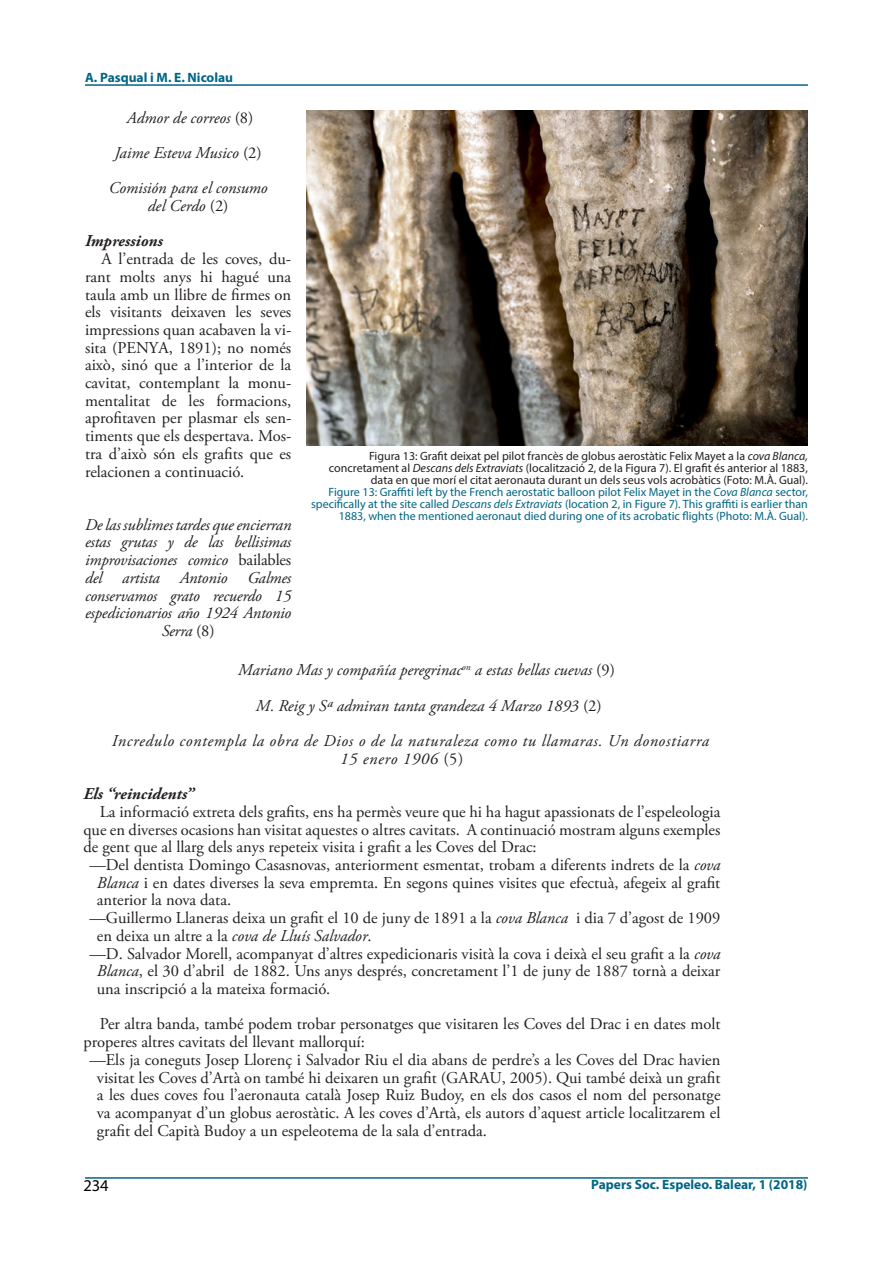
<style>
.page{position:relative;width:893px;height:1263px;background:#fff}
.page>*{position:absolute;margin:0;border:0;box-sizing:border-box;transform-origin:0 0}
.t1{font:16.5px/17.7px "Adobe Garamond Pro";color:#231f20;text-align:justify}
.t2{font:italic 16.5px/17.7px "Adobe Garamond Pro";color:#231f20;text-align:center}
.t3{font:italic 16.5px "Adobe Garamond Pro";letter-spacing:.04em;color:#231f20}
.t4{font:italic 700 16.5px/35.4px "Adobe Garamond Pro";color:#231f20}
.t5{font:16.5px "Myriad Pro";color:#000}
.t6{font:700 13.5px "Myriad Pro";color:#006585}
.t7{font:12px/12px "Myriad Pro";color:#006585;text-align:right}
.s1{font-style:normal}
.s2{font-weight:400}
.s3{font-weight:400;font-style:normal}
.s4{color:#231f20}
.s5{font-style:italic;color:#231f20}
.s6{font-style:italic}
</style>
<div class="page">
<hr style="left:85px;top:1177px;width:723px;height:2px;background:#006585">
<hr style="left:85px;top:84px;width:723px;height:2px;background:#006585">
<img style="left:306px;top:111px;width:502px;height:334px">
<p class="t6" style="left:85px;top:68px;width:150px">A. Pasqual i M. E. Nicolau</p>
<p class="t2" style="left:109px;top:100px;width:160px;line-height:35.4px">Admor de correos <span class="s1">(8)<br></span>Jaime Esteva Musico <span class="s1">(2)<br></span>Comisión para el consumo</p>
<p class="t4" style="left:85px;top:188px;width:145px;text-indent:63px"><span class="s2">del Cerdo</span> <span class="s3">(2)<br></span>Impressions</p>
<p class="t1" style="left:85px;top:251px;width:208px;text-indent:16px">A l’entrada de les coves, du&shy;rant molts anys hi hagué una taula amb un llibre de firmes on els visitants deixaven les seves impressions quan acabaven la vi&shy;sita (PENYA, 1891); no només això, sinó que a l’interior de la cavitat, contemplant la monu&shy;mentalitat de les formacions, aprofitaven per plasmar els sen&shy;timents que els despertava. Mos&shy;tra d’això són els grafits que es relacionen a continuació.</p>
<p class="t7" style="left:311px;top:449px;width:498px"><span class="s4">Figura 13: Grafit deixat pel pilot francès de globus aerostàtic Felix Mayet a la</span> <span class="s5">cova Blanca, </span><span class="s4">concretament al</span> <span class="s5">Descans dels Extraviats</span> <span class="s4">(localització 2, de la Figura 7). El grafit és anterior al 1883, data en que morí el citat aeronauta durant un dels seus vols acrobàtics (Foto: M.À. Gual).<br></span>Figure 13: Graffiti left by the French aerostatic balloon pilot Felix Mayet in the <span class="s6">Cova Blanca</span> sector, specifically at the site called <span class="s6">Descans dels Extraviats</span> (location 2, in Figure 7). This graffiti is earlier than 1883, when the mentioned aeronaut died during one of its acrobatic flights (Photo: M.À. Gual).</p>
<p class="t2" style="left:85px;top:516px;width:208px">De las sublimes tardes que encierran estas grutas y de las bellisimas improvisaciones comico <span class="s1">bailables </span>del artista Antonio Galmes conservamos grato recuerdo 15 espedicionarios año 1924 Antonio<br>Serra <span class="s1">(8)</span></p>
<p class="t2" style="left:238px;top:662px;width:378px">Mariano Mas y compañía peregrinac<sup>on</sup> a estas bellas cuevas <span class="s1">(9)</span></p>
<p class="t2" style="left:256px;top:697px;width:347px">M. Reig y Sª admiran tanta grandeza 4 Marzo 1893 <span class="s1">(2)</span></p>
<p class="t3" style="left:112px;top:731px;width:598px">Incredulo contempla la obra de Dios o de la naturaleza como tu llamaras. Un donostiarra</p>
<p class="t3" style="left:340px;top:749px;width:125px">15 enero 1906 <span class="s1">(5)</span></p>
<p class="t4" style="left:83px;top:777px;width:112px">Els “reincidents”</p>
<p class="t1" style="left:100px;top:803px;width:622px">La informació extreta dels grafits, ens ha permès veure que hi ha hagut apassionats de l’espeleologia</p>
<p class="t1" style="left:83px;top:821px;width:639px">que en diverses ocasions han visitat aquestes o altres cavitats. A continuació mostram alguns exemples</p>
<p class="t1" style="left:83px;top:839px;width:455px">de gent que al llarg dels anys repeteix visita i grafit a les Coves del Drac:</p>
<p class="t1" style="left:89px;top:856px;width:633px">—Del dentista Domingo Casasnovas, anteriorment esmentat, trobam a diferents indrets de la <span class="s6">cova</span></p>
<p class="t1" style="left:97px;top:874px;width:625px"><span class="s6">Blanca</span> i en dates diverses la seva empremta. En segons quines visites que efectuà, afegeix al grafit</p>
<p class="t1" style="left:97px;top:892px;width:136px">anterior la nova data.</p>
<p class="t1" style="left:89px;top:910px;width:632px">—Guillermo Llaneras deixa un grafit el 10 de juny de 1891 a la <span class="s6">cova Blanca</span> i dia 7 d’agost de 1909</p>
<p class="t2" style="left:97px;top:927px;width:276px"><span class="s1">en deixa un altre a la</span> cova de Lluís Salvador<span class="s1">.</span></p>
<p class="t1" style="left:89px;top:945px;width:633px">—D. Salvador Morell, acompanyat d’altres expedicionaris visità la cova i deixà el seu grafit a la <span class="s6">cova</span></p>
<p class="t1" style="left:97px;top:963px;width:625px"><span class="s6">Blanca</span>, el 30 d’abril de 1882. Uns anys després, concretament l’1 de juny de 1887 tornà a deixar</p>
<p class="t1" style="left:97px;top:980px;width:235px">una inscripció a la mateixa formació.</p>
<p class="t1" style="left:100px;top:1016px;width:622px">Per altra banda, també podem trobar personatges que visitaren les Coves del Drac i en dates molt</p>
<p class="t1" style="left:83px;top:1034px;width:283px">properes altres cavitats del llevant mallorquí:</p>
<p class="t1" style="left:89px;top:1051px;width:633px">—Els ja coneguts Josep Llorenç i Salvador Riu el dia abans de perdre’s a les Coves del Drac havien</p>
<p class="t1" style="left:97px;top:1069px;width:625px">visitat les Coves d’Artà on també hi deixaren un grafit (GARAU, 2005). Qui també deixà un grafit</p>
<p class="t1" style="left:97px;top:1087px;width:625px">a les dues coves fou l’aeronauta català Josep Ruiz Budoy, en els dos casos el nom del personatge</p>
<p class="t1" style="left:97px;top:1104px;width:625px">va acompanyat d’un globus aerostàtic. A les coves d’Artà, els autors d’aquest article localitzarem el</p>
<p class="t1" style="left:97px;top:1122px;width:392px">grafit del Capità Budoy a un espeleotema de la sala d’entrada.</p>
<p class="t5" style="left:83px;top:1175px;width:27px">234</p>
<p class="t6" style="left:591px;top:1176px;width:218px">Papers Soc. Espeleo. Balear, 1 (2018)</p>
</div>
